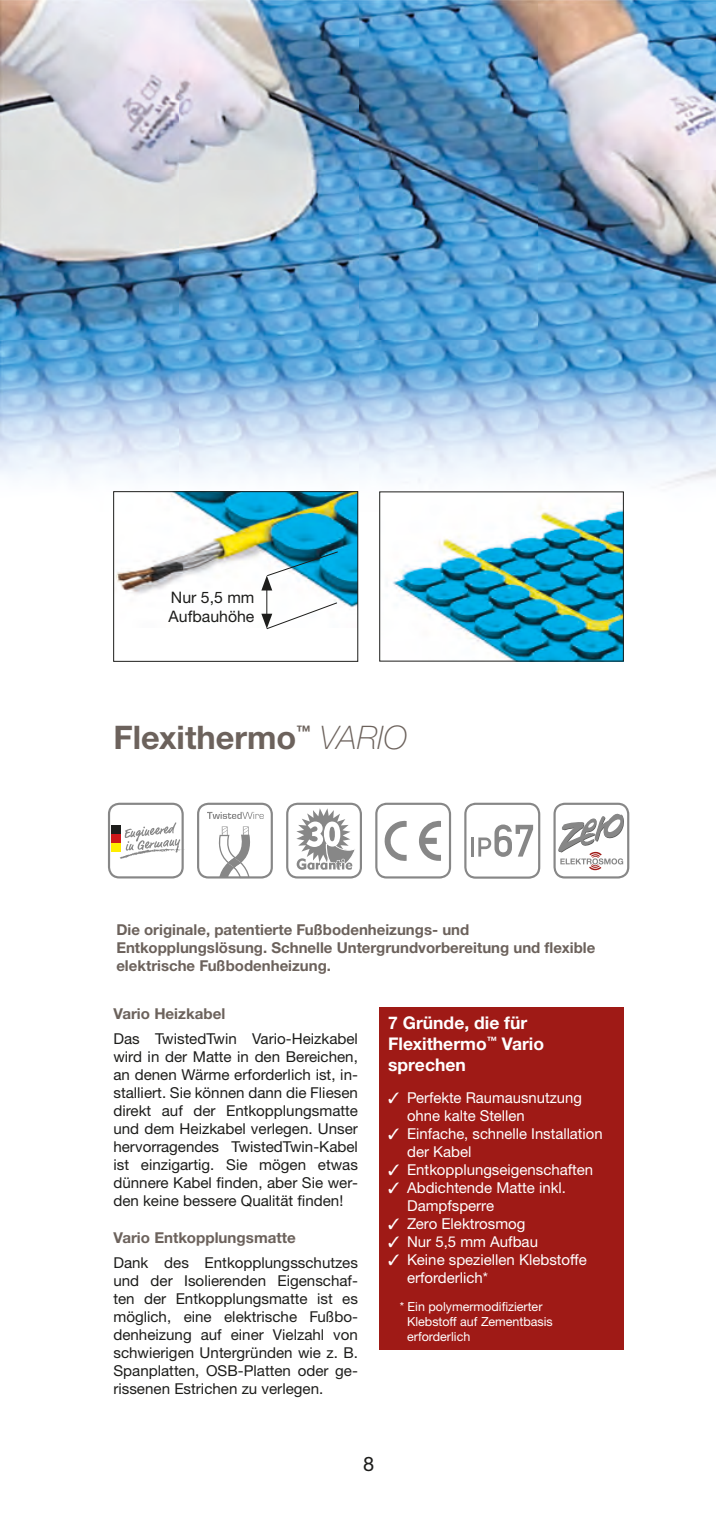
<style>
.page{position:relative;width:716px;height:1531px;background:#fff}
.page>*{position:absolute;margin:0;border:0;box-sizing:border-box;transform-origin:0 0}
.t1{font:700 32.5px "Helvetica Neue LTW1 G";color:#6c625c}
.t2{font:italic 100 32.5px "Helvetica Neue LTW1 G";color:#6c625c}
.t3{font:20px "Helvetica Neue LTW1 G";color:#1d1d1b}
.t4{font:700 17.5px/21px "Helvetica Neue LTW1 G";color:#fff}
.t5{font:15.75px/19px "Helvetica Neue LTW1 G";color:#1d1d1b}
.t6{font:15px/18px "Helvetica Neue LTW1 G";color:#1d1d1b;text-align:justify}
.t7{font:15px/18px "Helvetica Neue LTW1 G";color:#fff}
.t8{font:700 15px/18px "Helvetica Neue LTW1 G";color:#6c625c}
.t9{font:700 14.5px "Helvetica Neue LTW1 G";color:#6c625c}
.t10{font:12.5px/15px "Helvetica Neue LTW1 G";color:#fff}
</style>
<div class="page">
<img style="left:0;top:0;width:716px;height:511px">
<div style="left:379px;top:1007px;width:245px;height:342px;background:#9f1a16"></div>
<img style="left:381px;top:493px;width:241px;height:166px">
<div style="left:379px;top:491px;width:245px;height:170px;border:1px solid #1d1d1b"></div>
<img style="left:115px;top:493px;width:241px;height:115px">
<div style="left:113px;top:491px;width:245px;height:170px;border:1px solid #1d1d1b"></div>
<hr style="left:266px;top:586px;width:1px;height:32px;background:#1d1d1b">
<svg style="left:261px;top:551px;width:77px;height:39px"></svg>
<svg style="left:261px;top:602px;width:77px;height:27px"></svg>
<svg style="left:375px;top:803px;width:76px;height:75px"></svg>
<svg style="left:197px;top:803px;width:76px;height:75px"></svg>
<svg style="left:553px;top:803px;width:76px;height:75px"></svg>
<svg style="left:286px;top:803px;width:76px;height:75px"></svg>
<svg style="left:464px;top:803px;width:76px;height:76px"></svg>
<svg style="left:108px;top:803px;width:76px;height:75px"></svg>
<p class="t5" style="left:169px;top:588px;width:87px">Nur 5,5 mm<br>Aufbauhöhe</p>
<h1 class="t1" style="left:113px;top:717px;width:184px">Flexithermo</h1>
<p class="t9" style="left:296px;top:722px;width:16px">™</p>
<h1 class="t2" style="left:320px;top:718px;width:89px">VARIO</h1>
<p class="t8" style="left:116px;top:920px;width:480px">Die originale, patentierte Fußbodenheizungs- und<br>Entkopplungslösung. Schnelle Untergrundvorbereitung und flexible elektrische Fußbodenheizung.</p>
<p class="t8" style="left:113px;top:1004px;width:113px">Vario Heizkabel</p>
<p class="t6" style="left:113px;top:1030px;width:246px">Das TwistedTwin Vario-Heizkabel wird in der Matte in den Bereichen, an denen Wärme erforderlich ist, in&shy;stalliert. Sie können dann die Fliesen direkt auf der Entkopplungsmatte und dem Heizkabel verlegen. Unser hervorragendes TwistedTwin-Kabel ist einzigartig. Sie mögen etwas dünnere Kabel finden, aber Sie wer&shy;den keine bessere Qualität finden!</p>
<p class="t8" style="left:113px;top:1228px;width:184px">Vario Entkopplungsmatte</p>
<p class="t6" style="left:113px;top:1253px;width:246px">Dank des Entkopplungsschutzes und der Isolierenden Eigenschaf&shy;ten der Entkopplungsmatte ist es möglich, eine elektrische Fußbo&shy;denheizung auf einer Vielzahl von schwierigen Untergründen wie z. B.<br>Spanplatten, OSB-Platten oder ge&shy;rissenen Estrichen zu verlegen.</p>
<p class="t4" style="left:388px;top:1012px;width:157px">7 Gründe, die für<br>Flexithermo<sup>™</sup> Vario sprechen</p>
<p class="t7" style="left:407px;top:1089px;width:176px;text-indent:-19px">✓ Perfekte Raumausnutzung ohne kalte Stellen</p>
<p class="t7" style="left:407px;top:1125px;width:197px;text-indent:-19px">✓ Einfache, schnelle Installation der Kabel</p>
<p class="t7" style="left:388px;top:1161px;width:206px">✓ Entkopplungseigenschaften</p>
<p class="t7" style="left:407px;top:1179px;width:160px;text-indent:-19px">✓ Abdichtende Matte inkl.<br>Dampfsperre</p>
<p class="t7" style="left:388px;top:1215px;width:139px">✓ Zero Elektrosmog</p>
<p class="t7" style="left:388px;top:1233px;width:151px">✓ Nur 5,5 mm Aufbau</p>
<p class="t7" style="left:407px;top:1251px;width:181px;text-indent:-19px">✓ Keine speziellen Klebstoffe erforderlich*</p>
<p class="t10" style="left:407px;top:1299px;width:147px;text-indent:-7px">* Ein polymermodifizierter<br>Klebstoff auf Zementbasis erforderlich</p>
<h2 class="t3" style="left:363px;top:1451px;width:13px">8</h2>
</div>
